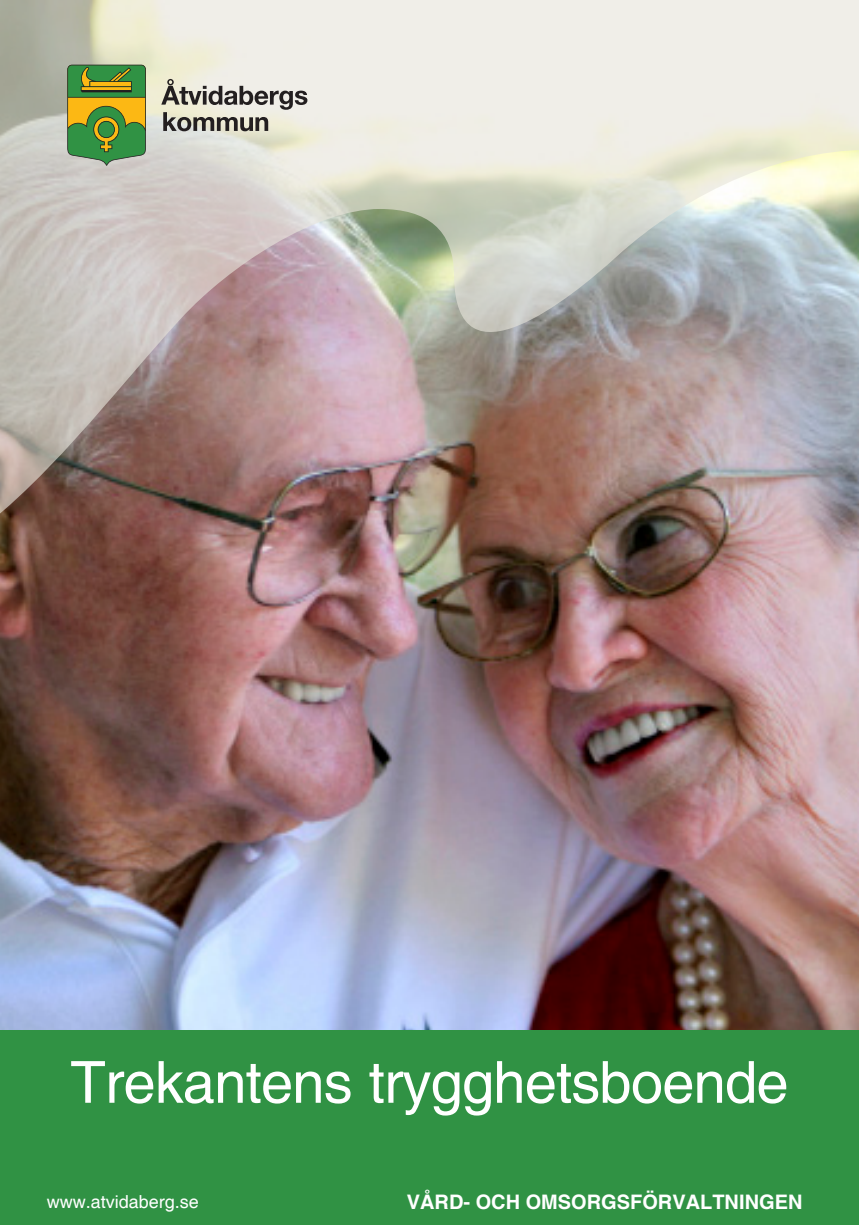
<style>
.page{position:relative;width:859px;height:1225px;background:#fff}
.page>*{position:absolute;margin:0;border:0;box-sizing:border-box;transform-origin:0 0}
.Ruta_rubbe{font:58px "Helvetica";letter-spacing:-.015em;color:#fff}
.t1{font:700 20px "Helvetica";color:#fff}
.t2{font:18px "Helvetica";color:#fff}
</style>
<div class="page">
<img style="left:0;top:580px;width:859px;height:450px">
<img style="left:0;top:0;width:859px;height:580px">
<div style="left:0;top:1030px;width:859px;height:153px;background:#309244"></div>
<div style="left:0;top:1181px;width:859px;height:44px;background:#309244"></div>
<svg style="left:67px;top:65px;width:79px;height:101px;background:#73953d"></svg>
<svg style="left:161px;top:79px;width:146px;height:52px;background:#b5b3a9"></svg>
<p class="Ruta_rubbe" style="left:70px;top:1048px;width:720px">Trekantens trygghetsboende</p>
<p class="t2" style="left:47px;top:1191px;width:154px">www.atvidaberg.se</p>
<p class="t1" style="left:407px;top:1189px;width:397px">VÅRD- OCH OMSORGSFÖRVALTNINGEN</p>
</div>
